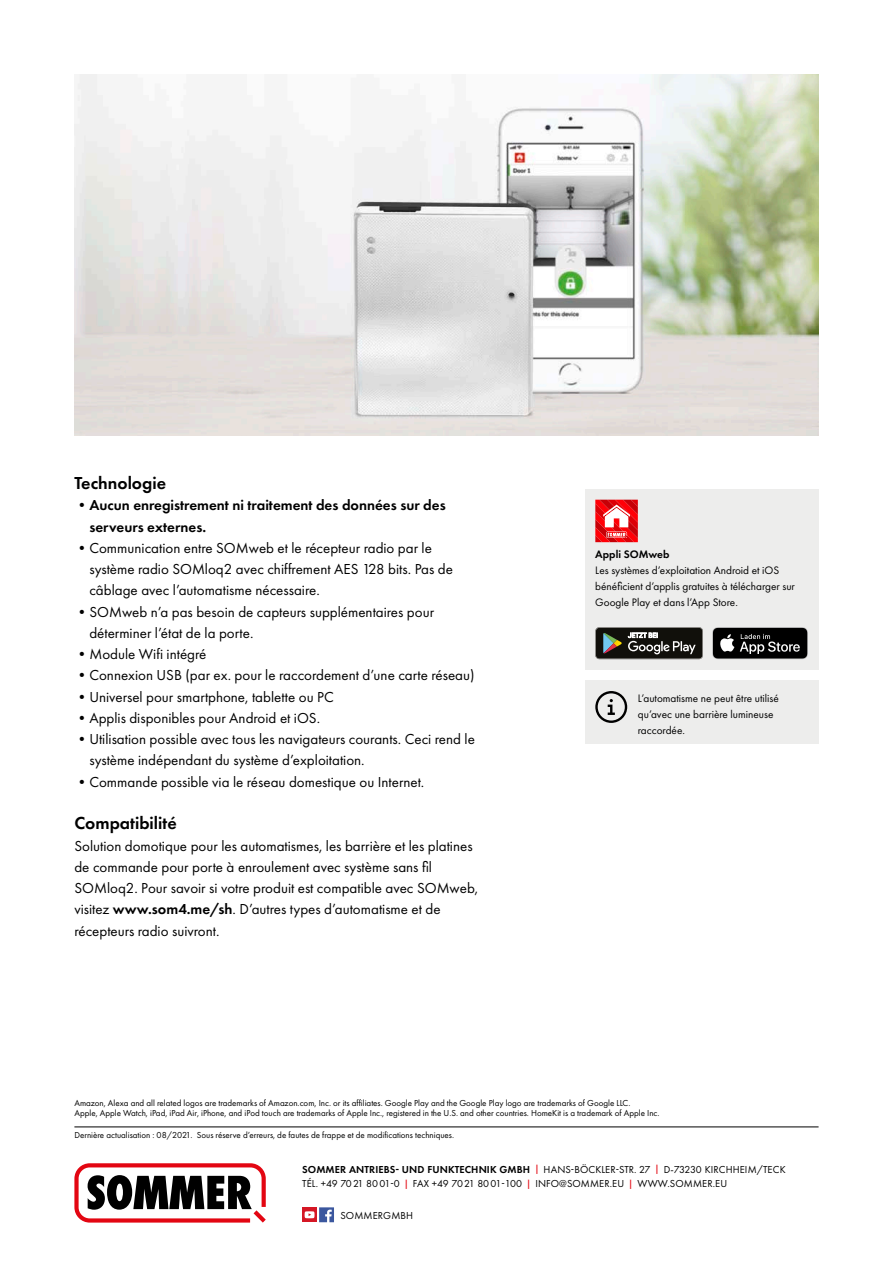
<style>
.page{position:relative;width:893px;height:1263px;background:#fff}
.page>*{position:absolute;margin:0;border:0;box-sizing:border-box;transform-origin:0 0}
.t1{font:600 18px "Futura PT";color:#000}
.t2{font:15px/21.3px "Futura PT";color:#000}
.t3{font:600 15px/21.3px "Futura PT";color:#000}
.t4{font:11.25px/15.9px "Futura PT";color:#000}
.t5{font:600 11.25px "Futura PT";color:#000}
.t6{font:10.5px/14.2px "Futura PT";letter-spacing:.01em;color:#000}
.t7{font:9px/10.6px "Futura PT";color:#000}
.s1{font-weight:600}
.s2{font-family:"Sansation";color:#e41019}
</style>
<div class="page">
<svg style="left:74px;top:1163px;width:192px;height:59px"></svg>
<hr style="left:74px;top:1126px;width:745px;height:1px;background:#000">
<svg style="left:302px;top:1207px;width:3px;height:15px"></svg>
<svg style="left:305px;top:1207px;width:29px;height:15px"></svg>
<div style="left:585px;top:489px;width:234px;height:181px;background:#ededec"></div>
<div style="left:585px;top:680px;width:234px;height:64px;background:#ededec"></div>
<svg style="left:595px;top:500px;width:43px;height:42px"></svg>
<img style="left:74px;top:74px;width:745px;height:362px">
<svg style="left:712px;top:627px;width:96px;height:32px"></svg>
<svg style="left:595px;top:627px;width:108px;height:32px"></svg>
<svg style="left:595px;top:691px;width:32px;height:32px"></svg>
<p class="t1" style="left:74px;top:472px;width:93px">Technologie</p>
<p class="t3" style="left:89px;top:494px;width:358px;text-indent:-15px">•Aucun enregistrement ni traitement des données sur des serveurs externes.</p>
<p class="t2" style="left:89px;top:537px;width:365px;text-indent:-15px">•Communication entre SOMweb et le récepteur radio par le système radio SOMloq2 avec chiffrement AES 128 bits. Pas de câblage avec l’automatisme nécessaire.</p>
<p class="t2" style="left:89px;top:601px;width:346px;text-indent:-15px">•SOMweb n’a pas besoin de capteurs supplémentaires pour déterminer l’état de la porte.</p>
<p class="t2" style="left:74px;top:643px;width:133px">•Module Wifi intégré</p>
<p class="t2" style="left:74px;top:665px;width:402px">•Connexion USB (par ex. pour le raccordement d’une carte réseau)</p>
<p class="t2" style="left:74px;top:686px;width:261px">•Universel pour smartphone, tablette ou PC</p>
<p class="t2" style="left:74px;top:707px;width:247px">•Applis disponibles pour Android et iOS.</p>
<p class="t2" style="left:89px;top:728px;width:387px;text-indent:-15px">•Utilisation possible avec tous les navigateurs courants. Ceci rend le système indépendant du système d’exploitation.</p>
<p class="t2" style="left:74px;top:771px;width:351px">•Commande possible via le réseau domestique ou Internet.</p>
<p class="t1" style="left:74px;top:812px;width:104px">Compatibilité</p>
<p class="t2" style="left:74px;top:835px;width:405px">Solution domotique pour les automatismes, les barrière et les platines de commande pour porte à enroulement avec système sans fil SOMloq2. Pour savoir si votre produit est compatible avec SOMweb, visitez <span class="s1">www.som4.me/sh</span>. D’autres types d’automatisme et de récepteurs radio suivront.</p>
<p class="t5" style="left:595px;top:547px;width:76px">Appli SOMweb</p>
<p class="t4" style="left:595px;top:562px;width:201px">Les systèmes d’exploitation Android et iOS bénéficient d’applis gratuites à télécharger sur<br>Google Play et dans l’App Store.</p>
<p class="t4" style="left:638px;top:690px;width:142px">L’automatisme ne peut être utilisé qu’avec une barrière lumineuse raccordée.</p>
<p class="t7" style="left:74px;top:1097px;width:587px">Amazon, Alexa and all related logos are trademarks of Amazon.com, Inc. or its affiliates. Google Play and the Google Play logo are trademarks of Google LLC.<br>Apple, Apple Watch, iPad, iPad Air, iPhone, and iPod touch are trademarks of Apple Inc., registered in the U.S. and other countries. HomeKit is a trademark of Apple Inc.</p>
<p class="t7" style="left:74px;top:1129px;width:381px">Dernière actualisation : 08/2021. Sous réserve d’erreurs, de fautes de frappe et de modifications techniques.</p>
<p class="t6" style="left:302px;top:1162px;width:485px"><span class="s1">SOMMER ANTRIEBS- UND FUNKTECHNIK GMBH</span> <span class="s2">|</span> HANS-BÖCKLER-STR. 27 <span class="s2">|</span> D-73230 KIRCHHEIM/TECK<br>TÉL. +49 7021 8001-0 <span class="s2">|</span> FAX +49 7021 8001-100 <span class="s2">|</span> INFO@SOMMER.EU <span class="s2">|</span> WWW.SOMMER.EU</p>
<p class="t6" style="left:340px;top:1209px;width:74px">SOMMERGMBH</p>
</div>
